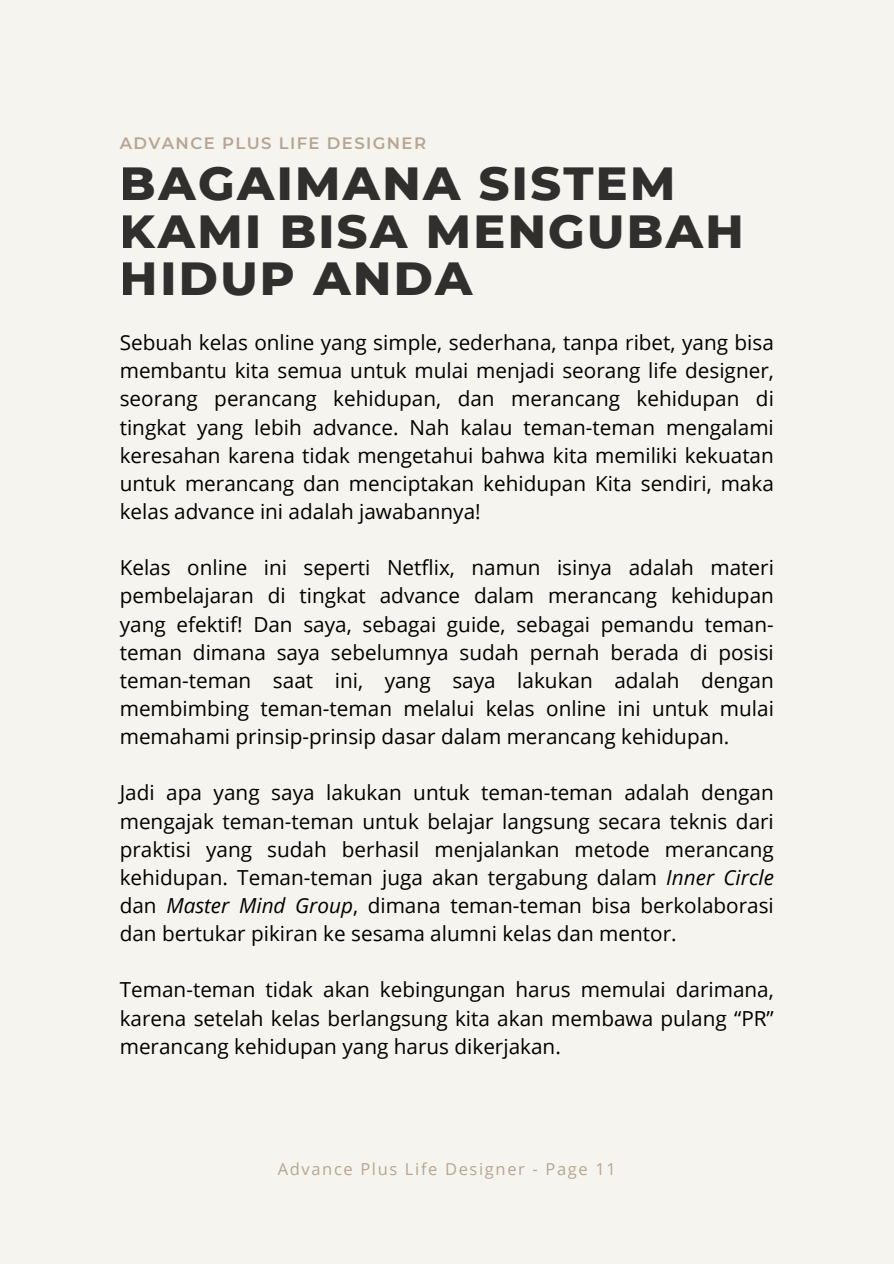
<style>
.page{position:relative;width:894px;height:1264px;background:#fff}
.page>*{position:absolute;margin:0;border:0;box-sizing:border-box;transform-origin:0 0}
.t1{font:800 47.4px/47.2px "Montserrat";letter-spacing:.05em;color:#010101}
.t2{font:20.7px/28.2px "Open Sans";color:#000;text-align:justify}
.t3{font:16.5px "Open Sans";letter-spacing:.1em;color:#b6a593}
.t4{font:600 16.5px "Montserrat";letter-spacing:.085em;color:#b6a593}
.s1{font-style:italic}
</style>
<div class="page">
<div style="left:0;top:0;width:893px;height:1263px;background:#f6f4ef"></div>
<h2 class="t4" style="left:120px;top:133px;width:308px">ADVANCE PLUS LIFE DESIGNER</h2>
<h1 class="t1" style="left:120px;top:160px;width:625px">BAGAIMANA SISTEM<br>KAMI BISA MENGUBAH<br>HIDUP ANDA</h1>
<h1 class="t2" style="left:120px;top:328px;width:655px">Sebuah kelas online yang simple, sederhana, tanpa ribet, yang bisa membantu kita semua untuk mulai menjadi seorang life designer, seorang perancang kehidupan, dan merancang kehidupan di tingkat yang lebih advance. Nah kalau teman-teman mengalami keresahan karena tidak mengetahui bahwa kita memiliki kekuatan untuk merancang dan menciptakan kehidupan Kita sendiri, maka kelas advance ini adalah jawabannya!</h1>
<h2 class="t2" style="left:120px;top:553px;width:655px">Kelas online ini seperti Netflix, namun isinya adalah materi pembelajaran di tingkat advance dalam merancang kehidupan yang efektif! Dan saya, sebagai guide, sebagai pemandu teman&shy;teman dimana saya sebelumnya sudah pernah berada di posisi teman-teman saat ini, yang saya lakukan adalah dengan membimbing teman-teman melalui kelas online ini untuk mulai memahami prinsip-prinsip dasar dalam merancang kehidupan.</h2>
<h2 class="t2" style="left:120px;top:778px;width:655px">Jadi apa yang saya lakukan untuk teman-teman adalah dengan mengajak teman-teman untuk belajar langsung secara teknis dari praktisi yang sudah berhasil menjalankan metode merancang kehidupan. Teman-teman juga akan tergabung dalam <span class="s1">Inner Circle </span>dan <span class="s1">Master Mind Group</span>, dimana teman-teman bisa berkolaborasi dan bertukar pikiran ke sesama alumni kelas dan mentor.</h2>
<h2 class="t2" style="left:120px;top:975px;width:655px">Teman-teman tidak akan kebingungan harus memulai darimana, karena setelah kelas berlangsung kita akan membawa pulang “PR” merancang kehidupan yang harus dikerjakan.</h2>
<h3 class="t3" style="left:278px;top:1157px;width:339px">Advance Plus Life Designer - Page 11</h3>
</div>
